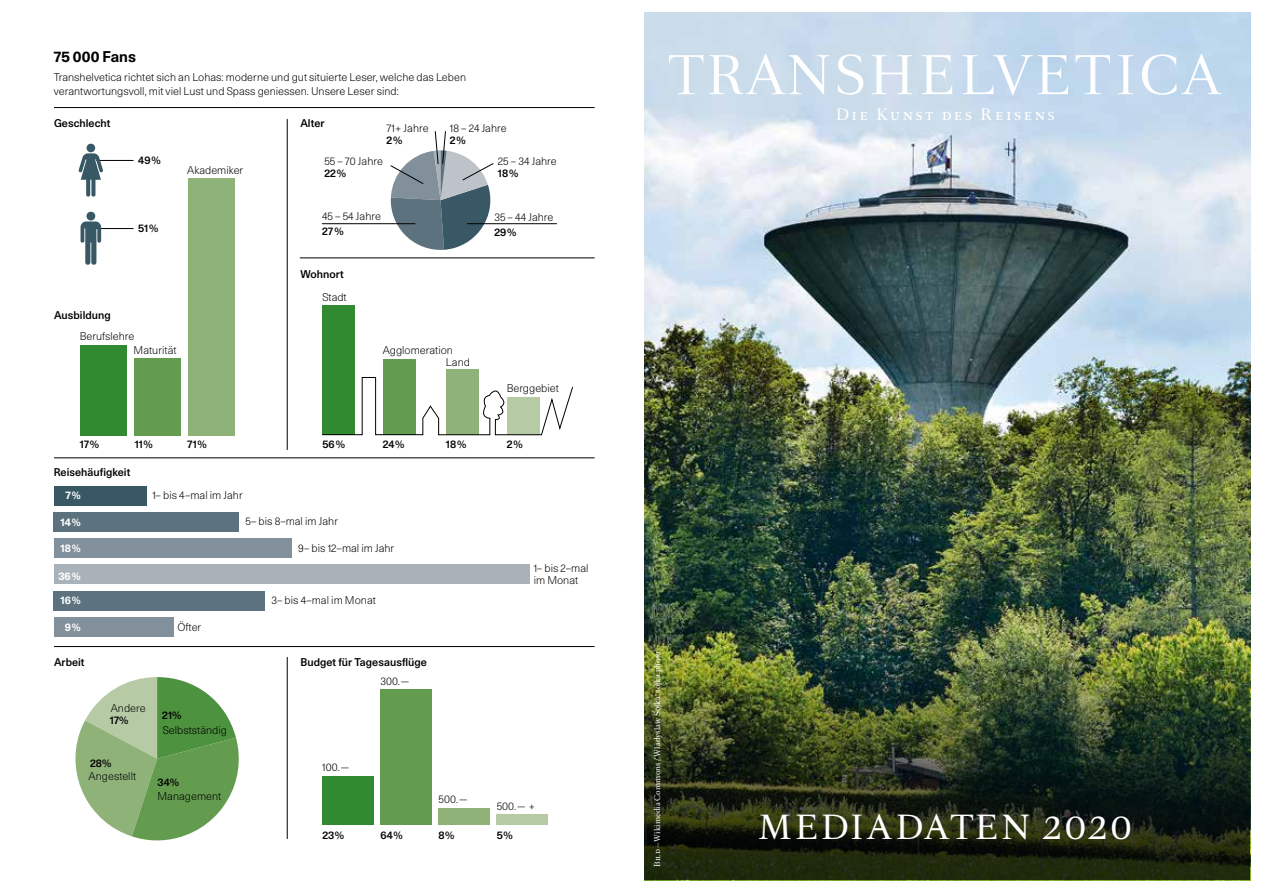
<style>
.page{position:relative;width:1263px;height:893px;background:#fff}
.page>*{position:absolute;margin:0;border:0;box-sizing:border-box;transform-origin:0 0}
.t1{font:31.5px "Romain Text";letter-spacing:.08em;color:#fff}
.t2{font:15px "Romain Text";letter-spacing:.165em;color:#fff}
.t3{font:700 15px "Unica 77 LL";letter-spacing:.01em;color:#000}
.t4{font:300 10.8px/14.7px "Unica 77 LL";color:#000}
.t5{font:500 10.8px "Unica 77 LL";color:#000}
.t6{font:700 10.8px "Unica 77 LL";color:#fff}
.t7{font:7.5px "Romain Text";letter-spacing:.005em;color:#fff}
</style>
<div class="page">
<img style="left:644px;top:13px;width:606px;height:620px">
<hr style="left:97px;top:160px;width:36px;height:1px;background:#000">
<hr style="left:97px;top:228px;width:36px;height:1px;background:#000">
<div style="left:87px;top:144px;width:8px;height:8px;background:#395865;border-radius:50%"></div>
<svg style="left:78px;top:153px;width:26px;height:44px"></svg>
<div style="left:322px;top:305px;width:33px;height:130px;background:#318930"></div>
<div style="left:383px;top:359px;width:32px;height:76px;background:#649c4f"></div>
<div style="left:446px;top:370px;width:33px;height:65px;background:#8fb279"></div>
<svg style="left:322px;top:377px;width:251px;height:58px"></svg>
<div style="left:188px;top:178px;width:47px;height:258px;background:#8fb279"></div>
<div style="left:134px;top:358px;width:47px;height:78px;background:#649c4f"></div>
<div style="left:80px;top:346px;width:47px;height:90px;background:#318930"></div>
<div style="left:497px;top:814px;width:51px;height:11px;background:#b6cba5"></div>
<div style="left:439px;top:808px;width:51px;height:17px;background:#8fb279"></div>
<div style="left:380px;top:689px;width:51px;height:136px;background:#649c4f"></div>
<div style="left:322px;top:776px;width:51px;height:49px;background:#318930"></div>
<svg style="left:75px;top:677px;width:164px;height:164px"></svg>
<div style="left:54px;top:486px;width:92px;height:19px;background:#395865"></div>
<div style="left:54px;top:565px;width:475px;height:19px;background:#a9b1b9"></div>
<div style="left:54px;top:591px;width:211px;height:19px;background:#5c727e"></div>
<div style="left:54px;top:617px;width:120px;height:20px;background:#81909a"></div>
<div style="left:54px;top:538px;width:238px;height:20px;background:#81909a"></div>
<div style="left:54px;top:512px;width:185px;height:19px;background:#5c727e"></div>
<hr style="left:467px;top:223px;width:89px;height:1px;background:#000">
<hr style="left:322px;top:223px;width:93px;height:1px;background:#000">
<svg style="left:390px;top:131px;width:106px;height:119px"></svg>
<div style="left:86px;top:212px;width:9px;height:8px;background:#395865;border-radius:50%"></div>
<svg style="left:81px;top:221px;width:20px;height:44px"></svg>
<hr style="left:54px;top:107px;width:541px;height:1px;background:#000">
<hr style="left:54px;top:646px;width:541px;height:1px;background:#000">
<hr style="left:287px;top:657px;width:1px;height:182px;background:#000">
<hr style="left:287px;top:119px;width:1px;height:331px;background:#000">
<hr style="left:54px;top:458px;width:541px;height:1px;background:#000">
<hr style="left:300px;top:258px;width:295px;height:1px;background:#000">
<img style="left:644px;top:633px;width:606px;height:247px">
<svg style="left:669px;top:54px;width:552px;height:41px"></svg>
<h2 class="t3" style="left:54px;top:45px;width:84px">75 000 Fans</h2>
<p class="t4" style="left:54px;top:69px;width:414px">Transhelvetica richtet sich an Lohas: moderne und gut situierte Leser, welche das Leben verantwortungsvoll, mit viel Lust und Spass geniessen. Unsere Leser sind:</p>
<p class="t5" style="left:54px;top:115px;width:58px">Geschlecht</p>
<p class="t5" style="left:300px;top:115px;width:26px">Alter</p>
<p class="t4" style="left:386px;top:120px;width:44px">71+ Jahre</p>
<p class="t5" style="left:386px;top:132px;width:18px">2%</p>
<p class="t5" style="left:138px;top:152px;width:24px">49%</p>
<p class="t5" style="left:138px;top:220px;width:22px">51%</p>
<p class="t4" style="left:187px;top:163px;width:58px">Akademiker</p>
<p class="t5" style="left:54px;top:307px;width:58px">Ausbildung</p>
<p class="t4" style="left:324px;top:153px;width:60px">55 – 70 Jahre</p>
<p class="t5" style="left:324px;top:165px;width:23px">22%</p>
<p class="t4" style="left:322px;top:208px;width:60px">45 – 54 Jahre</p>
<p class="t5" style="left:322px;top:223px;width:23px">27%</p>
<p class="t5" style="left:300px;top:267px;width:45px">Wohnort</p>
<p class="t4" style="left:322px;top:289px;width:26px">Stadt</p>
<p class="t4" style="left:450px;top:120px;width:58px">18 – 24 Jahre</p>
<p class="t5" style="left:450px;top:132px;width:17px">2%</p>
<p class="t4" style="left:498px;top:153px;width:60px">25 – 34 Jahre</p>
<p class="t5" style="left:498px;top:165px;width:22px">18%</p>
<p class="t4" style="left:494px;top:209px;width:61px">35 – 44 Jahre</p>
<p class="t5" style="left:494px;top:224px;width:24px">29%</p>
<p class="t4" style="left:134px;top:329px;width:44px;line-height:14px;text-indent:-54px">Berufslehre<br>Maturität</p>
<p class="t5" style="left:80px;top:436px;width:21px">17%</p>
<p class="t5" style="left:135px;top:436px;width:20px">11%</p>
<p class="t5" style="left:187px;top:436px;width:21px">71%</p>
<p class="t5" style="left:54px;top:464px;width:78px">Reisehäufigkeit</p>
<p class="t6" style="left:66px;top:487px;width:17px">7%</p>
<p class="t4" style="left:152px;top:487px;width:92px">1– bis 4–mal im Jahr</p>
<p class="t5" style="left:322px;top:437px;width:24px">56%</p>
<p class="t4" style="left:383px;top:342px;width:72px">Agglomeration</p>
<p class="t4" style="left:446px;top:354px;width:26px">Land</p>
<p class="t5" style="left:383px;top:437px;width:23px">24%</p>
<p class="t5" style="left:446px;top:437px;width:22px">18%</p>
<p class="t6" style="left:61px;top:514px;width:22px">14%</p>
<p class="t6" style="left:61px;top:540px;width:22px">18%</p>
<p class="t6" style="left:59px;top:568px;width:24px">36%</p>
<p class="t6" style="left:61px;top:592px;width:22px">16%</p>
<p class="t6" style="left:65px;top:619px;width:18px">9%</p>
<p class="t5" style="left:54px;top:654px;width:32px">Arbeit</p>
<p class="t4" style="left:177px;top:619px;width:25px">Öfter</p>
<p class="t4" style="left:111px;top:700px;width:36px">Andere</p>
<p class="t5" style="left:110px;top:712px;width:20px">17%</p>
<p class="t5" style="left:90px;top:755px;width:23px">28%</p>
<p class="t4" style="left:89px;top:768px;width:49px">Angestellt</p>
<p class="t5" style="left:162px;top:707px;width:21px">21%</p>
<p class="t4" style="left:163px;top:722px;width:66px">Selbstständig</p>
<p class="t5" style="left:157px;top:774px;width:23px">34%</p>
<p class="t4" style="left:157px;top:788px;width:65px">Management</p>
<p class="t4" style="left:246px;top:513px;width:94px">5– bis 8–mal im Jahr</p>
<p class="t4" style="left:298px;top:540px;width:98px">9– bis 12–mal im Jahr</p>
<p class="t4" style="left:271px;top:592px;width:106px">3– bis 4–mal im Monat</p>
<p class="t5" style="left:300px;top:654px;width:128px">Budget für Tagesausflüge</p>
<p class="t4" style="left:380px;top:673px;width:31px">300.—</p>
<p class="t4" style="left:322px;top:759px;width:29px">100.—</p>
<p class="t4" style="left:439px;top:791px;width:31px">500.—</p>
<p class="t4" style="left:507px;top:380px;width:54px">Berggebiet</p>
<p class="t5" style="left:507px;top:437px;width:17px">2%</p>
<p class="t4" style="left:534px;top:562px;width:56px;line-height:12px">1– bis 2–mal im Monat</p>
<p class="t4" style="left:497px;top:798px;width:40px">500.— +</p>
<p class="t5" style="left:322px;top:827px;width:23px">23%</p>
<p class="t5" style="left:380px;top:827px;width:24px">64%</p>
<p class="t5" style="left:438px;top:827px;width:18px">8%</p>
<p class="t5" style="left:497px;top:827px;width:18px">5%</p>
<p class="t7" style="left:652px;top:867px;width:218px;rotate:-90deg">Bild —Wikimedia Commons / Wladyslaw Sojka, sojka.photo</p>
<h2 class="t2" style="left:836px;top:105px;width:220px">Die Kunst des Reisens</h2>
<h1 class="t1" style="left:758px;top:806px;width:376px">MEDIADATEN 2020</h1>
</div>
